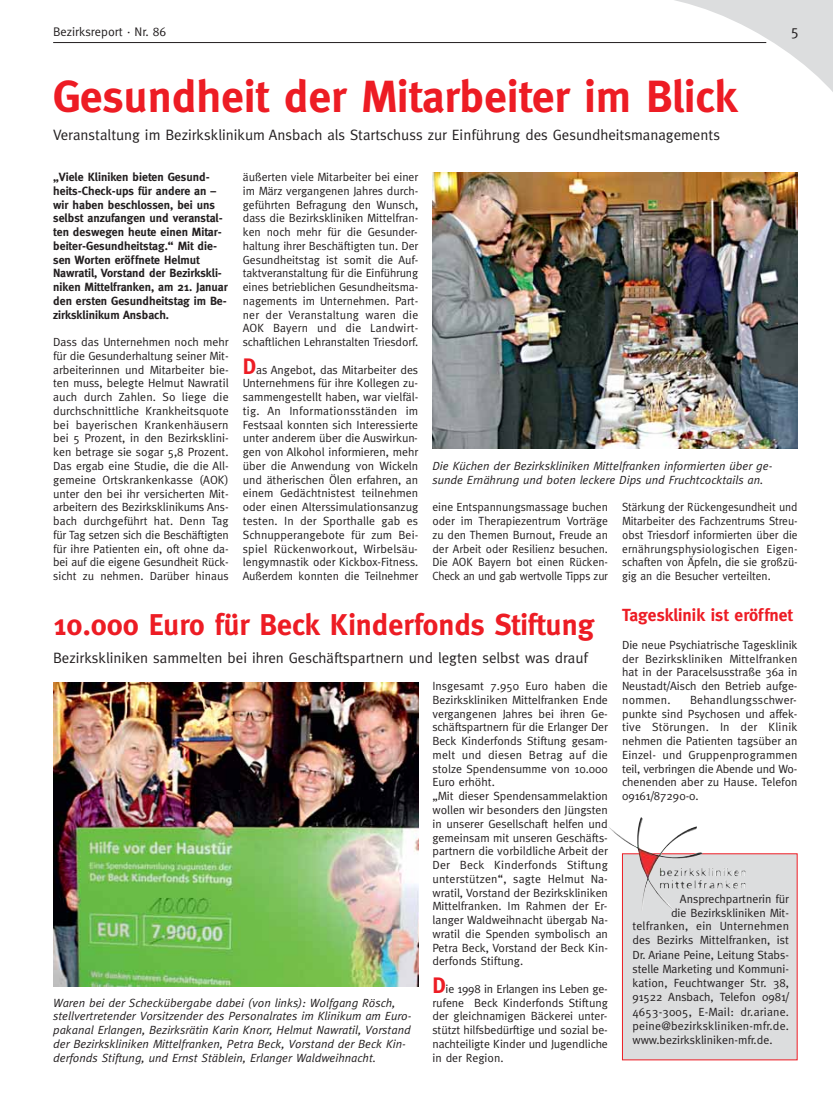
<style>
.page{position:relative;width:833px;height:1117px;background:#fff}
.page>*{position:absolute;margin:0;border:0;box-sizing:border-box;transform-origin:0 0}
.t1{font:700 45px "Meta";color:#ed1c24}
.t2{font:700 30px "Meta";color:#ed1c24}
.t3{font:700 17.5px "Meta";color:#ed1c24}
.t4{font:15px "Meta";color:#231f20}
.t5{font:15px "Meta Caps";color:#231f20}
.t6{font:12.5px "Meta";color:#231f20}
.t7{font:11.88px/13.8px "Meta";color:#231f20;text-align:justify}
.t8{font:italic 11.88px/13.8px "Meta";color:#231f20}
.t9{font:700 11.88px/13.8px "Meta";color:#231f20}
.t10{font:11.88px/13.8px "Meta";color:#231f20;text-align:justify;scale:.96 1}
.t11{font:11.88px "Meta";letter-spacing:.02em;color:#231f20}
.s1{font-weight:700;font-size:22.5px;color:#ed1c24}
</style>
<div class="page">
<svg style="left:648px;top:0;width:185px;height:92px"></svg>
<hr style="left:53px;top:42px;width:713px;height:1px;background:#231f20">
<img style="left:53px;top:682px;width:365px;height:303px">
<div style="left:623px;top:854px;width:173px;height:205px;background:#dcddde"></div>
<img style="left:609px;top:817px;width:136px;height:96px">
<img style="left:432px;top:172px;width:365px;height:276px">
<p class="t6" style="left:53px;top:27px;width:114px">Bezirksreport · Nr. 86</p>
<p class="t5" style="left:790px;top:24px;width:10px">5</p>
<h1 class="t1" style="left:53px;top:74px;width:685px">Gesundheit der Mitarbeiter im Blick</h1>
<p class="t4" style="left:53px;top:129px;width:668px">Veranstaltung im Bezirksklinikum Ansbach als Startschuss zur Einführung des Gesundheitsmanagements</p>
<p class="t9" style="left:53px;top:170px;width:176px">„Viele Kliniken bieten Gesund&shy;heits-Check-ups für andere an – wir haben beschlossen, bei uns selbst anzufangen und veranstal&shy;ten deswegen heute einen Mitar&shy;beiter-Gesundheitstag.“ Mit die&shy;sen Worten eröffnete Helmut<br>Nawratil, Vorstand der Bezirkskli&shy;niken Mittelfranken, am 21. Januar den ersten Gesundheitstag im Be&shy;zirksklinikum Ansbach.</p>
<p class="t7" style="left:53px;top:336px;width:177px">Dass das Unternehmen noch mehr für die Gesunderhaltung seiner Mit&shy;arbeiterinnen und Mitarbeiter bie&shy;ten muss, belegte Helmut Nawratil auch durch Zahlen. So liege die durchschnittliche Krankheitsquote bei bayerischen Krankenhäusern bei 5 Prozent, in den Bezirksklini&shy;ken betrage sie sogar 5,8 Prozent.<br>Das ergab eine Studie, die die All&shy;gemeine Ortskrankenkasse (AOK) unter den bei ihr versicherten Mit&shy;arbeitern des Bezirksklinikums Ans&shy;bach durchgeführt hat. Denn Tag für Tag setzen sich die Beschäftigten für ihre Patienten ein, oft ohne da&shy;bei auf die eigene Gesundheit Rück&shy;sicht zu nehmen. Darüber hinaus</p>
<p class="t7" style="left:243px;top:171px;width:177px">äußerten viele Mitarbeiter bei einer im März vergangenen Jahres durch&shy;geführten Befragung den Wunsch, dass die Bezirkskliniken Mittelfran&shy;ken noch mehr für die Gesunder&shy;haltung ihrer Beschäftigten tun. Der Gesundheitstag ist somit die Auf&shy;taktveranstaltung für die Einführung eines betrieblichen Gesundheitsma&shy;nagements im Unter nehmen. Part&shy;ner der Veranstaltung waren die AOK Bayern und die Landwirt&shy;schaftlichen Lehranstalten Triesdorf.</p>
<p class="t7" style="left:243px;top:364px;width:177px"><span class="s1">D</span>as Angebot, das Mitarbeiter des Unternehmens für ihre Kollegen zu&shy;sammengestellt haben, war vielfäl&shy;tig. An Informationsständen im Festsaal konnten sich Interessierte unter anderem über die Auswirkun&shy;gen von Alkohol informieren, mehr über die Anwendung von Wickeln und ätherischen Ölen erfahren, an einem Gedächtnistest teilnehmen oder einen Alterssimulationsanzug testen. In der Sporthalle gab es Schnupperangebote für zum Bei&shy;spiel Rückenworkout, Wirbelsäu&shy;lengymnastik oder Kickbox-Fitness.<br>Außerdem konnten die Teilnehmer</p>
<p class="t8" style="left:432px;top:460px;width:341px">Die Küchen der Bezirkskliniken Mittelfranken informierten über ge&shy;sunde Ernährung und boten leckere Dips und Fruchtcocktails an.</p>
<p class="t7" style="left:432px;top:501px;width:177px">eine Entspannungsmassage buchen oder im Therapiezentrum Vorträge zu den Themen Burnout, Freude an der Arbeit oder Resilienz besuchen.<br>Die AOK Bayern bot einen Rücken-Check an und gab wertvolle Tipps zur</p>
<p class="t10" style="left:622px;top:501px;width:184px">Stärkung der Rückengesundheit und Mitarbeiter des Fachzentrums Streu&shy;obst Triesdorf informierten über die ernährungsphysiologischen Eigen&shy;schaften von Äpfeln, die sie großzü&shy;gig an die Besucher verteilten.</p>
<h3 class="t3" style="left:622px;top:606px;width:172px">Tagesklinik ist eröffnet</h3>
<p class="t7" style="left:622px;top:639px;width:177px">Die neue Psychiatrische Tagesklinik der Bezirkskliniken Mittelfranken hat in der Paracelsusstraße 36a in Neustadt/Aisch den Betrieb aufge&shy;nommen.</p>
<h2 class="t2" style="left:53px;top:609px;width:542px">10.000 Euro für Beck Kinderfonds Stiftung</h2>
<p class="t4" style="left:53px;top:651px;width:536px">Bezirkskliniken sammelten bei ihren Geschäftspartnern und legten selbst was drauf</p>
<p class="t7" style="left:432px;top:680px;width:177px;text-align:left">Insgesamt 7.950 Euro haben die<br>Bezirkskliniken Mittelfranken Ende vergangenen Jahres bei ihren Ge&shy;schäftspartnern für die Erlanger Der<br>Beck Kinderfonds Stiftung gesam&shy;melt und diesen Betrag auf die stolze Spendensumme von 10.000<br>Euro erhöht.<br>„Mit dieser Spendensammelaktion wollen wir besonders den Jüngsten in unserer Gesellschaft helfen und gemeinsam mit unseren Geschäfts&shy;partnern die vorbildliche Arbeit der<br>Der Beck Kinderfonds Stiftung unterstützen“, sagte Helmut Na&shy;wratil, Vorstand der Bezirkskliniken<br>Mittelfranken. Im Rahmen der Er&shy;langer Waldweihnacht übergab Na&shy;wratil die Spenden symbolisch an<br>Petra Beck, Vorstand der Beck Kin&shy;derfonds Stiftung.</p>
<p class="t7" style="left:432px;top:982px;width:177px"><span class="s1">D</span>ie 1998 in Erlangen ins Leben ge&shy;rufene Beck Kinderfonds Stiftung der gleichnamigen Bäckerei unter&shy;stützt hilfsbedürftige und sozial be&shy;nachteiligte Kinder und Jugendliche in der Region.</p>
<p class="t7" style="left:622px;top:694px;width:177px;text-indent:68px">Behandlungsschwer&shy;punkte sind Psychosen und affek&shy;tive Störungen. In der Klinik nehmen die Patienten tagsüber an Einzel- und Gruppenprogrammen teil, verbringen die Abende und Wo&shy;chenenden aber zu Hause. Telefon 09161/87290-0.</p>
<p class="t7" style="left:680px;top:892px;width:111px">Ansprechpartnerin für</p>
<p class="t7" style="left:671px;top:906px;width:119px">die Bezirkskliniken Mit-</p>
<p class="t11" style="left:632px;top:921px;width:158px">telfranken, ein Unternehmen</p>
<p class="t7" style="left:632px;top:934px;width:158px">des Bezirks Mittelfranken, ist</p>
<p class="t7" style="left:632px;top:948px;width:158px">Dr. Ariane Peine, Leitung Stabs -</p>
<p class="t7" style="left:632px;top:962px;width:158px">stelle Marketing und Kommuni-</p>
<p class="t7" style="left:632px;top:977px;width:158px">kation, Feuchtwanger Str. 38,</p>
<p class="t7" style="left:632px;top:991px;width:158px">91522 Ansbach, Telefon 0981/</p>
<p class="t11" style="left:632px;top:1006px;width:158px">4653-3005, E-Mail: dr.ariane.</p>
<p class="t11" style="left:632px;top:1021px;width:158px">peine@bezirkskliniken-mfr.de.</p>
<p class="t7" style="left:632px;top:1034px;width:142px">www.bezirkskliniken-mfr.de.</p>
<p class="t8" style="left:53px;top:996px;width:360px">Waren bei der Scheckübergabe dabei (von links): Wolfgang Rösch, stellvertretender Vorsitzender des Personalrates im Klinikum am Euro&shy;pakanal Erlangen, Bezirksrätin Karin Knorr, Helmut Nawratil, Vorstand der Bezirkskliniken Mittelfranken, Petra Beck, Vorstand der Beck Kin&shy;derfonds Stiftung, und Ernst Stäblein, Erlanger Waldweihnacht.</p>
</div>
